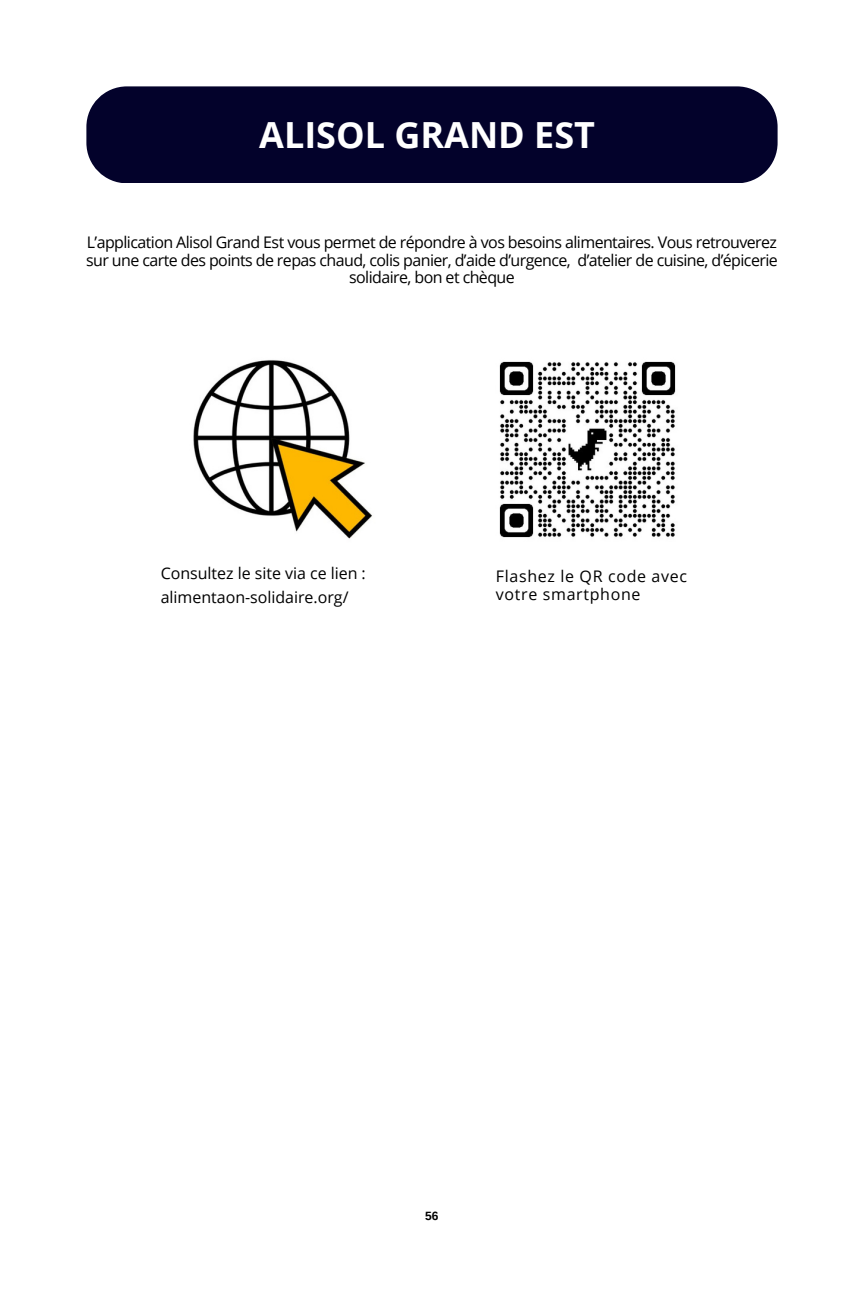
<style>
.page{position:relative;width:864px;height:1296px;background:#fff}
.page>*{position:absolute;margin:0;border:0;box-sizing:border-box;transform-origin:0 0}
.t1{font:700 36px "Open Sans";color:#fff}
.t2{font:16px/17.2px "Open Sans";letter-spacing:-.035em;color:#000;text-align:center}
.t3{font:16px/23.2px "Open Sans";color:#000}
.t4{font:16px/17.2px "Open Sans";letter-spacing:.04em;color:#000}
.t5{font:700 12px "Arimo";color:#000}
</style>
<div class="page">
<div style="left:86px;top:86px;width:692px;height:97px;background:#03022b"></div>
<img style="left:499px;top:361px;width:177px;height:177px">
<img style="left:193px;top:360px;width:179px;height:179px">
<h1 class="t1" style="left:259px;top:110px;width:337px">ALISOL GRAND EST</h1>
<p class="t2" style="left:86px;top:234px;width:693px">L’application Alisol Grand Est vous permet de répondre à vos besoins alimentaires. Vous retrouverez sur une carte des points de repas chaud, colis panier, d’aide d’urgence, d’atelier de cuisine, d’épicerie solidaire, bon et chèque</p>
<p class="t3" style="left:161px;top:562px;width:207px">Consultez le site via ce lien : alimentaon-solidaire.org/</p>
<p class="t4" style="left:496px;top:568px;width:193px">Flashez le QR code avec votre smartphone</p>
<p class="t5" style="left:425px;top:1209px;width:15px">56</p>
</div>
